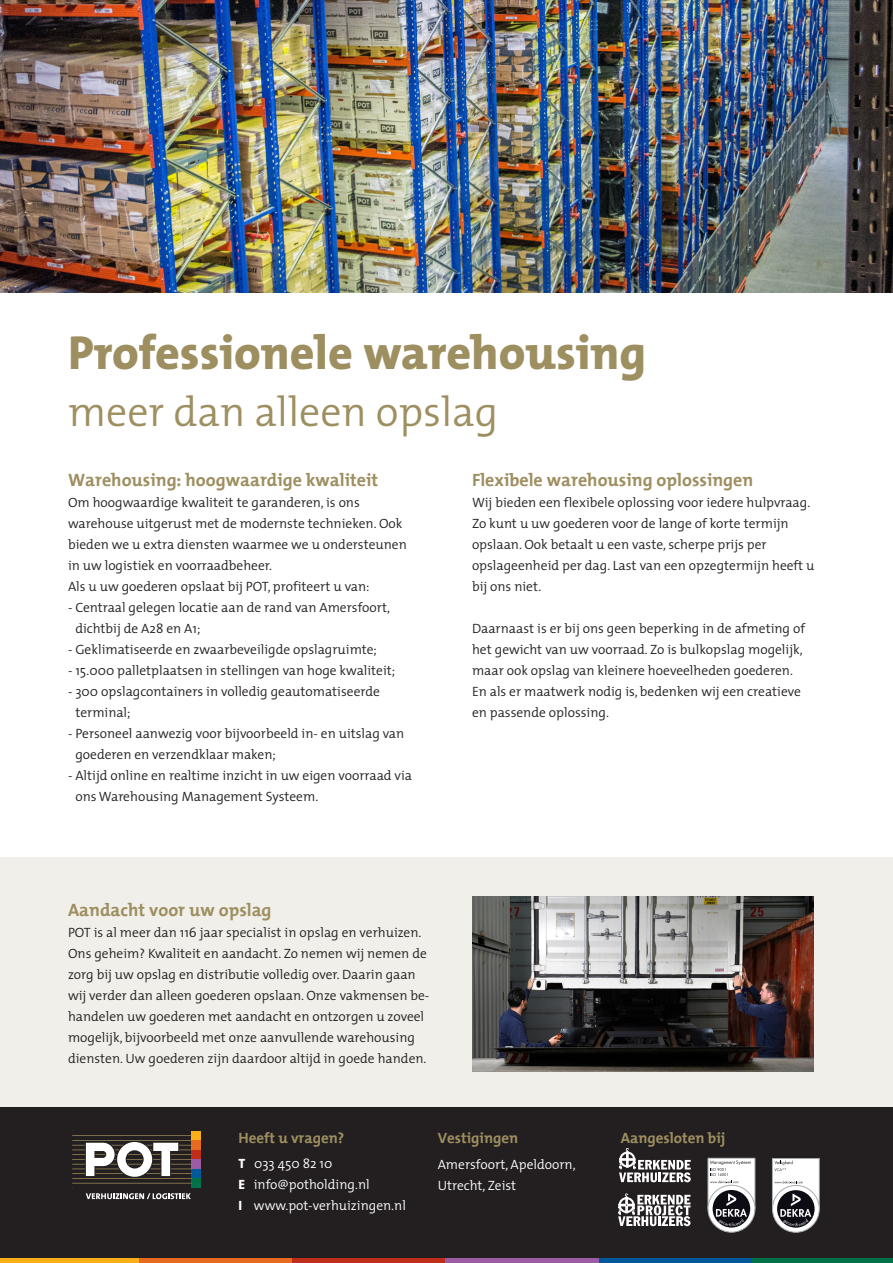
<style>
.page{position:relative;width:893px;height:1263px;background:#fff}
.page>*{position:absolute;margin:0;border:0;box-sizing:border-box;transform-origin:0 0}
.t1{font:800 48px "The Mix";color:#9e8f61}
.t2{font:300 42px "The Mix";color:#9e8f61}
.t3{font:700 18px "The Mix";color:#9e8f61}
.t4{font:700 15px "The Mix";color:#9e8f61}
.t5{font:300 13.5px/21px "The Mix";color:#231f20}
.t6{font:300 13.5px/21px "The Mix";color:#fff}
.s1{font-weight:800}
</style>
<div class="page">
<div style="left:0;top:857px;width:893px;height:256px;background:#f1efea"></div>
<img style="left:472px;top:896px;width:341px;height:176px">
<div style="left:0;top:1108px;width:893px;height:155px;background:#231f20"></div>
<img style="left:0;top:0;width:893px;height:292px">
<div style="left:0;top:1258px;width:140px;height:5px;background:#faaf18"></div>
<div style="left:139px;top:1258px;width:153px;height:5px;background:#e86a1f"></div>
<div style="left:292px;top:1258px;width:154px;height:5px;background:#c02d19"></div>
<div style="left:446px;top:1258px;width:153px;height:5px;background:#9b5ba5"></div>
<div style="left:599px;top:1258px;width:153px;height:5px;background:#00599b"></div>
<div style="left:752px;top:1258px;width:141px;height:5px;background:#007249"></div>
<div style="left:192px;top:1131px;width:9px;height:9px;background:#faaf18"></div>
<div style="left:192px;top:1140px;width:9px;height:10px;background:#e86a1f"></div>
<div style="left:192px;top:1150px;width:9px;height:9px;background:#c02d19"></div>
<div style="left:192px;top:1159px;width:9px;height:10px;background:#9b5ba5"></div>
<div style="left:192px;top:1169px;width:9px;height:9px;background:#00599b"></div>
<div style="left:192px;top:1178px;width:9px;height:10px;background:#007249"></div>
<svg style="left:72px;top:1131px;width:120px;height:68px"></svg>
<div style="left:708px;top:1158px;width:47px;height:50px;background:#fff"></div>
<div style="left:708px;top:1158px;width:47px;height:50px;border:1px solid #a7acac"></div>
<svg style="left:708px;top:1185px;width:47px;height:47px"></svg>
<div style="left:708px;top:1185px;width:47px;height:47px;border:1px solid #a7acac;border-radius:50%"></div>
<svg style="left:713px;top:1190px;width:37px;height:37px"></svg>
<svg style="left:716px;top:1193px;width:31px;height:33px"></svg>
<svg style="left:710px;top:1160px;width:41px;height:24px"></svg>
<div style="left:772px;top:1158px;width:47px;height:50px;background:#fff"></div>
<div style="left:772px;top:1158px;width:48px;height:51px;border:1px solid #a7acac"></div>
<svg style="left:772px;top:1185px;width:47px;height:47px"></svg>
<div style="left:772px;top:1185px;width:48px;height:47px;border:1px solid #a7acac;border-radius:50%"></div>
<svg style="left:777px;top:1190px;width:38px;height:38px"></svg>
<svg style="left:780px;top:1194px;width:31px;height:32px"></svg>
<svg style="left:774px;top:1181px;width:29px;height:3px"></svg>
<svg style="left:774px;top:1160px;width:19px;height:11px"></svg>
<svg style="left:618px;top:1193px;width:72px;height:33px"></svg>
<svg style="left:619px;top:1148px;width:72px;height:34px"></svg>
<h1 class="t1" style="left:68px;top:312px;width:580px">Professionele warehousing</h1>
<h2 class="t2" style="left:68px;top:377px;width:431px">meer dan alleen opslag</h2>
<h3 class="t3" style="left:68px;top:465px;width:312px">Warehousing: hoogwaardige kwaliteit</h3>
<p class="t5" style="left:68px;top:491px;width:340px">Om hoogwaardige kwaliteit te garanderen, is ons warehouse uitgerust met de modernste technieken. Ook bieden we u extra diensten waarmee we u ondersteunen in uw logistiek en voorraadbeheer.<br>Als u uw goederen opslaat bij POT, profiteert u van:</p>
<p class="t5" style="left:75px;top:596px;width:316px;text-indent:-7px">- Centraal gelegen locatie aan de rand van Amersfoort, dichtbij de A28 en A1;</p>
<p class="t5" style="left:68px;top:638px;width:310px">- Geklimatiseerde en zwaarbeveiligde opslagruimte;</p>
<p class="t5" style="left:68px;top:659px;width:329px">- 15.000 palletplaatsen in stellingen van hoge kwaliteit;</p>
<p class="t5" style="left:75px;top:680px;width:306px;text-indent:-7px">- 300 opslagcontainers in volledig geautomatiseerde terminal;</p>
<p class="t5" style="left:75px;top:723px;width:330px;text-indent:-7px">- Personeel aanwezig voor bijvoorbeeld in- en uitslag van goederen en verzendklaar maken;</p>
<p class="t5" style="left:75px;top:765px;width:338px;text-indent:-7px">- Altijd online en realtime inzicht in uw eigen voorraad via ons Warehousing Management Systeem.</p>
<h3 class="t3" style="left:68px;top:895px;width:205px">Aandacht voor uw opslag</h3>
<p class="t5" style="left:68px;top:922px;width:363px">POT is al meer dan 116 jaar specialist in opslag en verhuizen.<br>Ons geheim? Kwaliteit en aandacht. Zo nemen wij nemen de zorg bij uw opslag en distributie volledig over. Daarin gaan wij verder dan alleen goederen opslaan. Onze vakmensen be&shy;handelen uw goederen met aandacht en ontzorgen u zoveel mogelijk, bijvoorbeeld met onze aanvullende warehousing diensten. Uw goederen zijn daardoor altijd in goede handen.</p>
<h3 class="t3" style="left:472px;top:465px;width:283px">Flexibele warehousing oplossingen</h3>
<p class="t5" style="left:472px;top:491px;width:344px">Wij bieden een flexibele oplossing voor iedere hulpvraag.<br>Zo kunt u uw goederen voor de lange of korte termijn opslaan. Ook betaalt u een vaste, scherpe prijs per opslageenheid per dag. Last van een opzegtermijn heeft u bij ons niet.</p>
<p class="t5" style="left:472px;top:617px;width:334px">Daarnaast is er bij ons geen beperking in de afmeting of het gewicht van uw voorraad. Zo is bulkopslag mogelijk, maar ook opslag van kleinere hoeveelheden goederen.<br>En als er maatwerk nodig is, bedenken wij een creatieve en passende oplossing.</p>
<p class="t4" style="left:238px;top:1125px;width:107px">Heeft u vragen?</p>
<p class="t4" style="left:438px;top:1125px;width:82px">Vestigingen</p>
<p class="t4" style="left:621px;top:1125px;width:106px">Aangesloten bij</p>
<p class="t6" style="left:238px;top:1153px;width:169px"><span class="s1">T</span> 033 450 82 10<br><span class="s1">E</span> info@potholding.nl<br><span class="s1">I</span> www.pot-verhuizingen.nl</p>
<p class="t6" style="left:438px;top:1153px;width:139px">Amersfoort, Apeldoorn,<br>Utrecht, Zeist</p>
</div>
